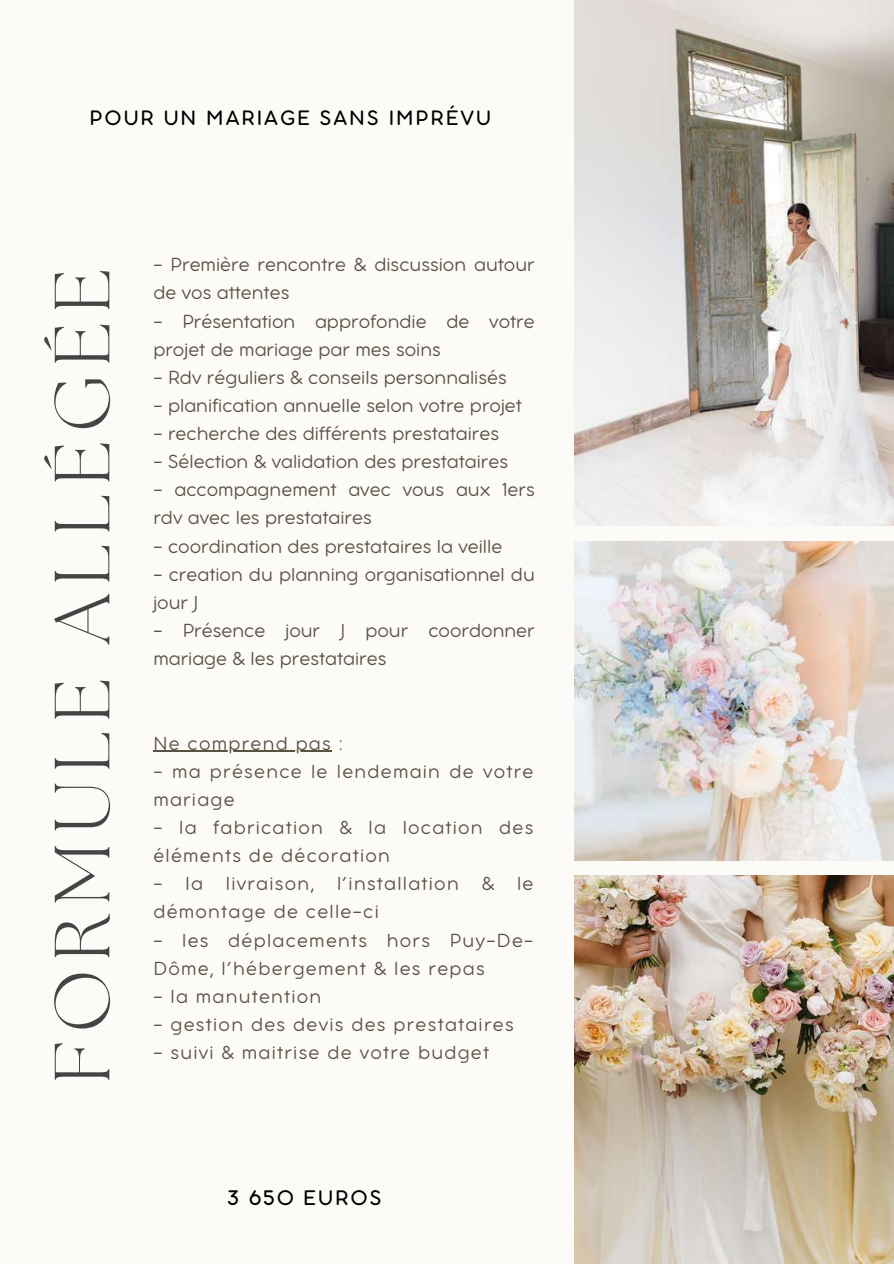
<style>
.page{position:relative;width:894px;height:1264px;background:#fff}
.page>*{position:absolute;margin:0;border:0;box-sizing:border-box;transform-origin:0 0}
.t1{font:300 77.85px "The Seasons";letter-spacing:.105em;color:#444}
.t2{font:22.95px "Aristotelica Pro Tx";letter-spacing:.09em;color:#000}
.t3{font:22.65px "Aristotelica Pro Tx";letter-spacing:.09em;color:#000}
.t4{font:300 20.55px/28.2px "Aristotelica Pro Tx";color:#585242}
.t5{font:300 20.55px/28.2px "Aristotelica Pro Tx";letter-spacing:.06em;color:#585242}
</style>
<div class="page">
<div style="left:0;top:0;width:893px;height:1263px;background:#fcfbf8"></div>
<img style="left:574px;top:875px;width:319px;height:388px">
<img style="left:574px;top:542px;width:319px;height:318px">
<img style="left:574px;top:0;width:319px;height:525px">
<hr style="left:153px;top:750px;width:179px;height:1px;background:#585242">
<p class="t3" style="left:90px;top:111px;width:403px">POUR UN MARIAGE SANS IMPRÉVU</p>
<h1 class="t1" style="left:47px;top:1084px;width:817px;rotate:-90deg">FORMULE ALLÉGÉE</h1>
<p class="t4" style="left:153px;top:252px;width:383px">- Première rencontre &amp; discussion autour de vos attentes</p>
<p class="t4" style="left:153px;top:308px;width:383px">- Présentation approfondie de votre projet de mariage par mes soins</p>
<p class="t4" style="left:153px;top:365px;width:355px">- Rdv réguliers &amp; conseils personnalisés</p>
<p class="t4" style="left:153px;top:393px;width:370px">- planification annuelle selon votre projet</p>
<p class="t4" style="left:153px;top:421px;width:347px">- recherche des différents prestataires</p>
<p class="t4" style="left:153px;top:449px;width:356px">- Sélection &amp; validation des prestataires</p>
<p class="t4" style="left:153px;top:477px;width:383px">- accompagnement avec vous aux 1ers rdv avec les prestataires</p>
<p class="t4" style="left:153px;top:533px;width:350px">- coordination des prestataires la veille</p>
<p class="t4" style="left:153px;top:561px;width:383px">- creation du planning organisationnel du jour J</p>
<p class="t4" style="left:153px;top:618px;width:383px">- Présence jour J pour coordonner mariage &amp; les prestataires</p>
<p class="t5" style="left:153px;top:730px;width:191px">Ne comprend pas :</p>
<p class="t5" style="left:153px;top:758px;width:381px">- ma présence le lendemain de votre mariage</p>
<p class="t5" style="left:153px;top:815px;width:381px">- la fabrication &amp; la location des éléments de décoration</p>
<p class="t5" style="left:153px;top:871px;width:381px">- la livraison, l’installation &amp; le démontage de celle-ci</p>
<p class="t5" style="left:153px;top:927px;width:381px">- les déplacements hors Puy-De-<br>Dôme, l’hébergement &amp; les repas</p>
<p class="t5" style="left:153px;top:983px;width:169px">- la manutention</p>
<p class="t5" style="left:153px;top:1011px;width:362px">- gestion des devis des prestataires</p>
<p class="t5" style="left:153px;top:1040px;width:337px">- suivi &amp; maitrise de votre budget</p>
<p class="t2" style="left:227px;top:1190px;width:156px">3 650 EUROS</p>
</div>
